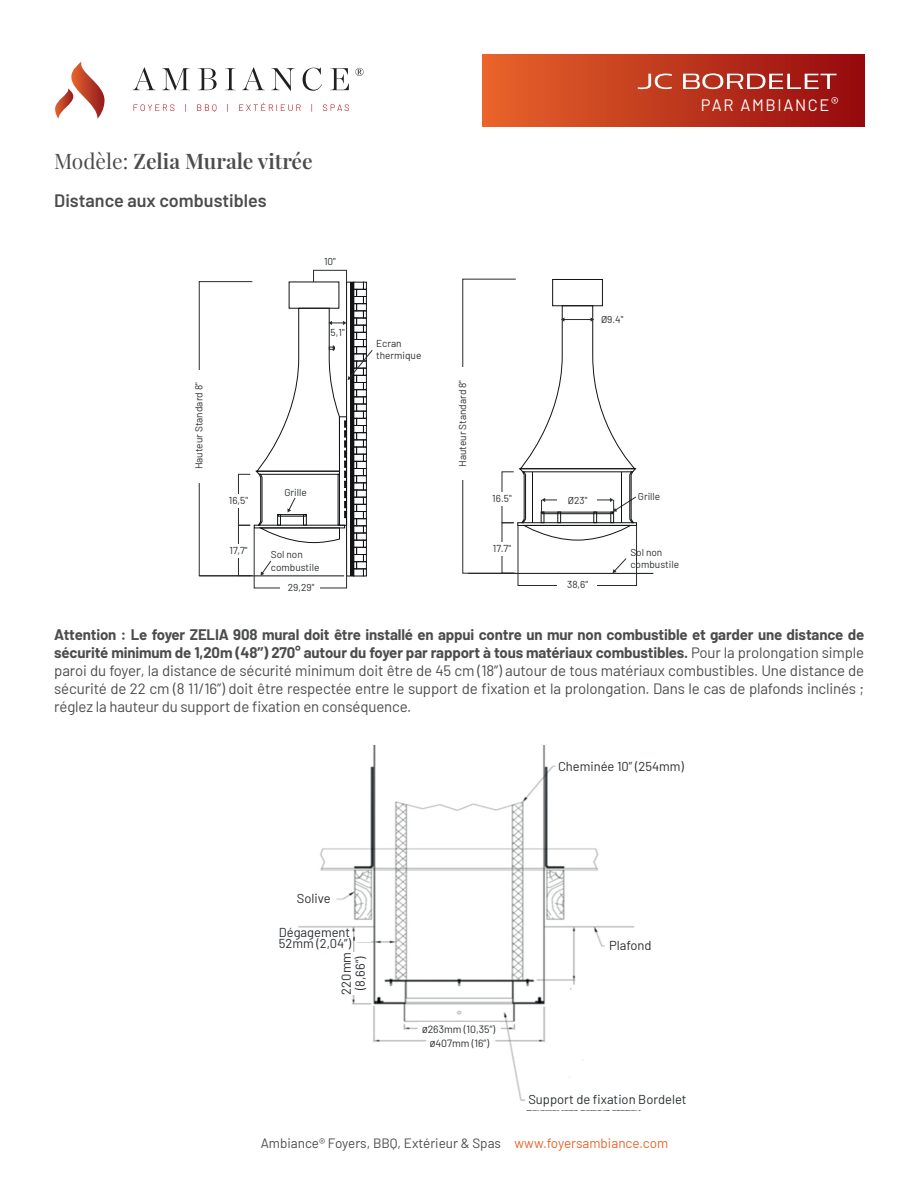
<style>
.page{position:relative;width:918px;height:1188px;background:#fff}
.page>*{position:absolute;margin:0;border:0;box-sizing:border-box;transform-origin:0 0}
.t1{font:600 21px "Playfair Display";color:#4b4c4d}
.t2{font:600 18px "Barlow";color:#4b4c4d}
.t3{font:16.5px "Barlow";letter-spacing:.1em;color:#fff}
.t4{font:15px/18px "Barlow";letter-spacing:-.01em;color:#4b4c4d;text-align:justify}
.t5{font:13.5px "Barlow";color:#4b4c4d}
.t6{font:12.9px/11.4px "Barlow";color:#2a2e31}
.t7{font:10.5px/13.8px "Barlow";color:#2a2e31;text-align:center}
.t8{font:10.05px/12.1px "Barlow";color:#292d2f}
.s1{font-weight:400}
.s2{font-weight:700}
.s3{color:#ea642b}
</style>
<div class="page">
<svg style="left:55px;top:61px;width:50px;height:58px"></svg>
<svg style="left:133px;top:68px;width:23px;height:22px"></svg>
<svg style="left:162px;top:68px;width:28px;height:22px"></svg>
<svg style="left:198px;top:68px;width:19px;height:22px"></svg>
<svg style="left:225px;top:68px;width:11px;height:22px"></svg>
<svg style="left:242px;top:68px;width:23px;height:22px"></svg>
<svg style="left:271px;top:68px;width:24px;height:23px"></svg>
<svg style="left:303px;top:68px;width:19px;height:23px"></svg>
<svg style="left:330px;top:68px;width:19px;height:22px"></svg>
<svg style="left:355px;top:68px;width:9px;height:8px"></svg>
<svg style="left:134px;top:104px;width:40px;height:7px"></svg>
<svg style="left:197px;top:104px;width:19px;height:8px"></svg>
<svg style="left:239px;top:103px;width:62px;height:8px"></svg>
<svg style="left:323px;top:104px;width:26px;height:7px"></svg>
<div style="left:482px;top:54px;width:382px;height:72px;background:linear-gradient(to right,#e8652b,#950a0e)"></div>
<svg style="left:638px;top:74px;width:34px;height:16px"></svg>
<svg style="left:683px;top:73px;width:154px;height:16px"></svg>
<img style="left:298px;top:745px;width:337px;height:356px">
<div style="left:556px;top:756px;width:98px;height:30px;background:#fff"></div>
<div style="left:605px;top:940px;width:99px;height:30px;background:#fff"></div>
<div style="left:526px;top:1085px;width:120px;height:25px;background:#fff"></div>
<div style="left:419px;top:1022px;width:80px;height:11px;background:#fff"></div>
<div style="left:427px;top:1035px;width:66px;height:16px;background:#fff"></div>
<div style="left:277px;top:880px;width:59px;height:34px;background:#fff"></div>
<div style="left:272px;top:932px;width:81px;height:20px;background:#fff"></div>
<div style="left:339px;top:952px;width:29px;height:42px;background:#fff"></div>
<div style="left:355px;top:933px;width:15px;height:8px;background:#fff"></div>
<hr style="left:468px;top:573px;width:185px;height:1px;background:#111314">
<svg style="left:613px;top:558px;width:14px;height:15px"></svg>
<div style="left:518px;top:523px;width:119px;height:3px;border:1px solid #111314"></div>
<div style="left:552px;top:279px;width:51px;height:27px;border:1px solid #111314"></div>
<svg style="left:519px;top:305px;width:117px;height:236px"></svg>
<hr style="left:621px;top:472px;width:1px;height:51px;background:#111314">
<hr style="left:532px;top:472px;width:1px;height:51px;background:#111314">
<div style="left:518px;top:525px;width:119px;height:61px;border:1px solid #292d2f"></div>
<div style="left:557px;top:578px;width:39px;height:14px;background:#fff"></div>
<hr style="left:199px;top:576px;width:145px;height:1px;background:#111314">
<div style="left:199px;top:281px;width:54px;height:295px;border:1px solid #292d2f"></div>
<div style="left:238px;top:525px;width:12px;height:51px;border:1px solid #292d2f"></div>
<div style="left:238px;top:474px;width:12px;height:52px;border:1px solid #292d2f"></div>
<div style="left:230px;top:495px;width:17px;height:13px;background:#fff"></div>
<div style="left:230px;top:544px;width:17px;height:14px;background:#fff"></div>
<div style="left:184px;top:370px;width:24px;height:113px;background:#fff"></div>
<div style="left:313px;top:270px;width:34px;height:12px;border:1px solid #292d2f"></div>
<svg style="left:254px;top:282px;width:119px;height:306px"></svg>
<div style="left:281px;top:581px;width:39px;height:14px;background:#fff"></div>
<h1 class="t1" style="left:54px;top:145px;width:260px"><span class="s1">Modèle:</span> Zelia Murale vitrée</h1>
<p class="t2" style="left:54px;top:187px;width:214px">Distance aux combustibles</p>
<p class="t8" style="left:324px;top:255px;width:13px">10"</p>
<p class="t8" style="left:192px;top:469px;width:88px;rotate:-90deg">Hauteur Standard 8"</p>
<p class="t8" style="left:229px;top:494px;width:21px">16,5"</p>
<p class="t8" style="left:331px;top:325px;width:16px">5,1"</p>
<p class="t8" style="left:284px;top:486px;width:24px">Grille</p>
<p class="t8" style="left:230px;top:544px;width:19px">17,7"</p>
<p class="t8" style="left:271px;top:548px;width:50px">Sol non combustile</p>
<p class="t8" style="left:288px;top:580px;width:28px">29,29"</p>
<p class="t8" style="left:376px;top:337px;width:47px">Ecran thermique</p>
<p class="t8" style="left:456px;top:467px;width:88px;rotate:-90deg">Hauteur Standard 8"</p>
<p class="t8" style="left:492px;top:491px;width:21px">16.5"</p>
<p class="t8" style="left:493px;top:541px;width:20px">17.7"</p>
<p class="t3" style="left:701px;top:93px;width:139px">PAR AMBIANCE®</p>
<p class="t8" style="left:601px;top:313px;width:24px">Ø9.4"</p>
<p class="t8" style="left:568px;top:493px;width:21px">Ø23"</p>
<p class="t8" style="left:567px;top:578px;width:22px">38,6"</p>
<p class="t8" style="left:638px;top:489px;width:24px">Grille</p>
<p class="t8" style="left:630px;top:545px;width:50px">Sol non combustile</p>
<p class="t4" style="left:54px;top:625px;width:812px"><span class="s2">Attention : Le foyer ZELIA 908 mural doit être installé en appui contre un mur non combustible et garder une distance de sécurité minimum de 1,20m (48’’) 270° autour du foyer par rapport à tous matériaux combustibles.</span> Pour la prolongation simple paroi du foyer, la distance de sécurité minimum doit être de 45 cm (18’’) autour de tous matériaux combustibles. Une distance de sécurité de 22 cm (8 11/16’’) doit être respectée entre le support de fixation et la prolongation. Dans le cas de plafonds inclinés ; réglez la hauteur du support de fixation en conséquence.</p>
<p class="t6" style="left:297px;top:891px;width:35px">Solive</p>
<p class="t6" style="left:279px;top:926px;width:74px">Dégagement<br>52mm (2,04”)</p>
<p class="t6" style="left:338px;top:995px;width:44px;line-height:13.8px;text-align:center;rotate:-90deg">220mm (8,66”)</p>
<p class="t6" style="left:558px;top:760px;width:127px">Cheminée 10” (254mm)</p>
<p class="t7" style="left:422px;top:1022px;width:75px">Ø263mm (10,35”)<br>Ø407mm (16”)</p>
<p class="t6" style="left:609px;top:939px;width:44px">Plafond</p>
<p class="t6" style="left:528px;top:1092px;width:160px">Support de fixation Bordelet</p>
<p class="t5" style="left:261px;top:1133px;width:409px">Ambiance® Foyers, BBQ, Extérieur &amp; Spas <span class="s3">www.foyersambiance.com</span></p>
</div>
